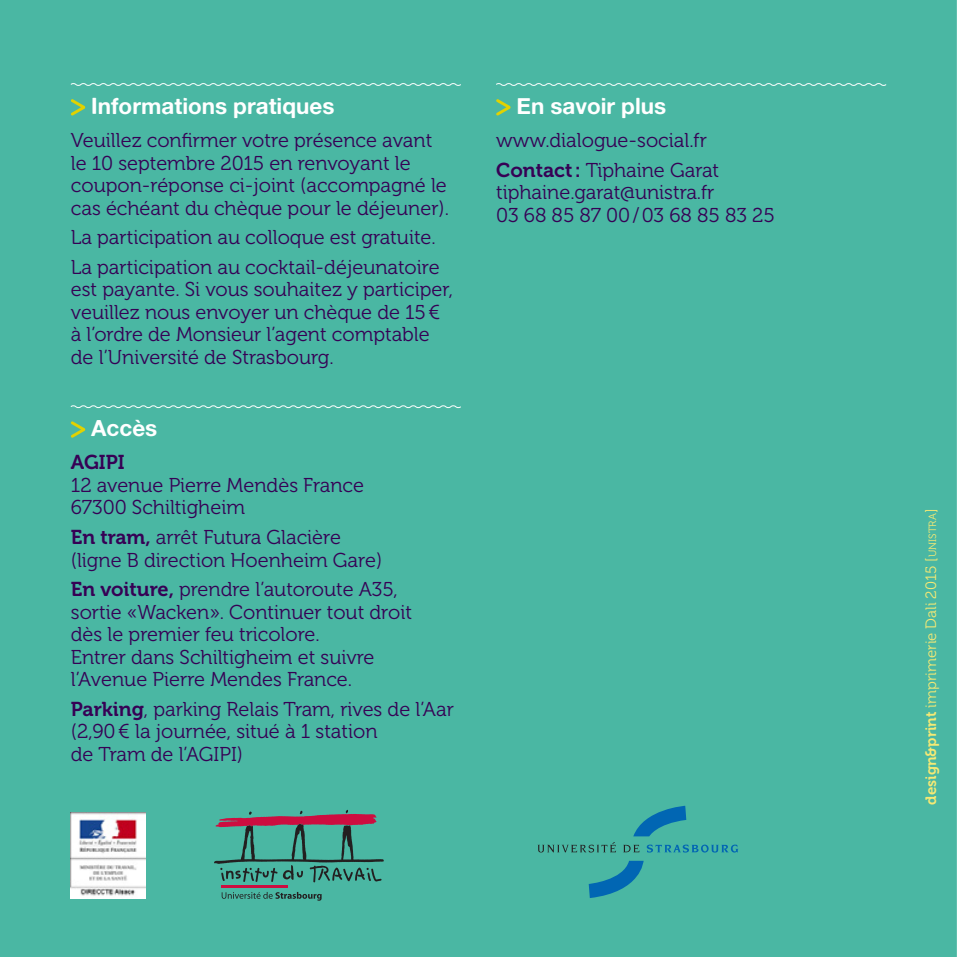
<style>
.page{position:relative;width:957px;height:957px;background:#4ab7a3}
.page>*{position:absolute;margin:0;border:0;box-sizing:border-box;transform-origin:0 0}
.texte_ligne_1{font:22.5px "Alte Haas Grotesk Bold";color:#fff}
.texte_ligne_2{font:20px/22.5px "Museo 300";color:#360155}
.texte_ligne_2-2{font:15px "Museo 300";color:#f5e974}
.s1{font-family:"Museo 700"}
.s2{font-style:inherit}
.s3{font-size:10.5px}
</style>
<div class="page">
<svg style="left:70px;top:83px;width:391px;height:3px"></svg>
<svg style="left:70px;top:405px;width:391px;height:4px"></svg>
<svg style="left:71px;top:99px;width:14px;height:17px"></svg>
<svg style="left:71px;top:421px;width:14px;height:17px"></svg>
<svg style="left:496px;top:83px;width:391px;height:3px"></svg>
<svg style="left:496px;top:99px;width:14px;height:17px"></svg>
<svg style="left:633px;top:806px;width:53px;height:30px"></svg>
<svg style="left:589px;top:861px;width:54px;height:37px"></svg>
<svg style="left:538px;top:842px;width:101px;height:10px"></svg>
<svg style="left:647px;top:844px;width:91px;height:8px"></svg>
<hr style="left:956px;top:0;width:1px;height:957px;background:#fff">
<img style="left:71px;top:812px;width:74px;height:86px">
<hr style="left:221px;top:885px;width:66px;height:2px;background:#cd0d40">
<svg style="left:214px;top:810px;width:170px;height:72px"></svg>
<svg style="left:222px;top:892px;width:100px;height:8px"></svg>
<p class="texte_ligne_1" style="left:91px;top:92px;width:245px">Informations pratiques</p>
<p class="texte_ligne_2" style="left:71px;top:129px;width:380px">Veuillez confirmer votre présence avant le 10 septembre 2015 en renvoyant le coupon-réponse ci-joint (accompagné le cas échéant du chèque pour le déjeuner).</p>
<p class="texte_ligne_2" style="left:71px;top:227px;width:366px">La participation au colloque est gratuite.</p>
<p class="texte_ligne_2" style="left:71px;top:256px;width:384px">La participation au cocktail-déjeunatoire est payante. Si vous souhaitez y participer, veuillez nous envoyer un chèque de 15€ à l’ordre de Monsieur l’agent comptable de l’Université de Strasbourg.</p>
<p class="texte_ligne_1" style="left:91px;top:414px;width:68px">Accès</p>
<p class="texte_ligne_2" style="left:71px;top:452px;width:295px"><span class="s1">AGIPI<br></span>12 avenue Pierre Mendès France<br>67300 Schiltigheim</p>
<p class="texte_ligne_2" style="left:71px;top:526px;width:313px"><span class="s1">En tram,</span> arrêt Futura Glacière (ligne B direction Hoenheim Gare)</p>
<p class="texte_ligne_2" style="left:71px;top:578px;width:343px"><span class="s1">En voiture,</span> prendre l’autoroute A35, sortie «Wacken». Continuer tout droit dès le premier feu tricolore.<br>Entrer dans Schiltigheim et suivre l’Avenue Pierre Mendes France.</p>
<p class="texte_ligne_2" style="left:71px;top:698px;width:384px"><span class="s1">Parking</span>, parking Relais Tram, rives de l’Aar (2,90€ la journée, situé à 1 station<br>de Tram de l’AGIPI)</p>
<p class="texte_ligne_1" style="left:516px;top:92px;width:151px">En savoir plus</p>
<p class="texte_ligne_2" style="left:496px;top:129px;width:212px">www.dialogue-social.fr</p>
<p class="texte_ligne_2" style="left:496px;top:159px;width:280px"><span class="s1">Contact:</span> Tiphaine Garat tiphaine.garat@unistra.fr<br>03 68 85 87 00/03 68 85 83 25</p>
<p class="texte_ligne_2-2" style="left:923px;top:804px;width:297px;rotate:-90deg"><span class="s1">design&amp;print</span> imprimerie Dali 2015 <span class="s2">[</span><span class="s3">unistra</span><span class="s2">]</span></p>
</div>
